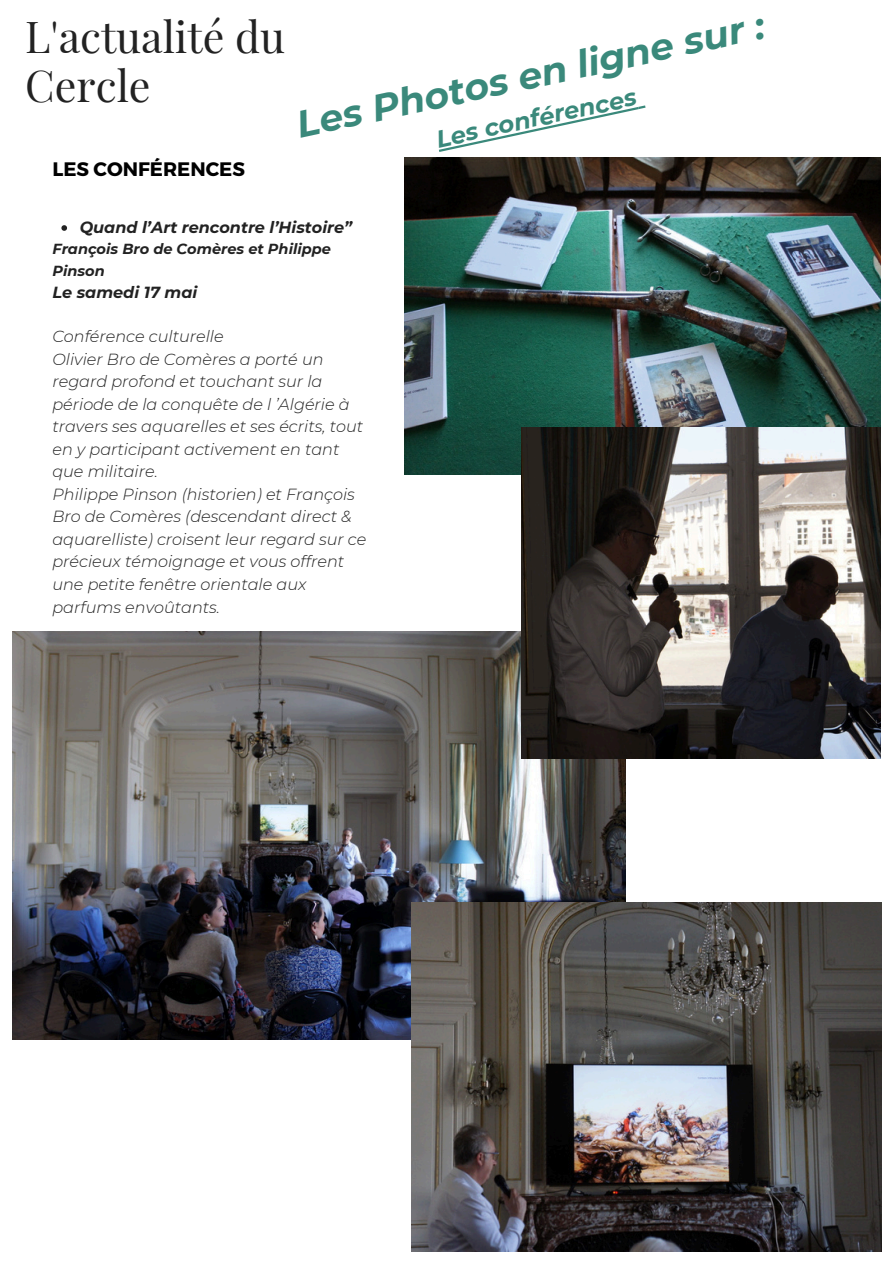
<style>
.page{position:relative;width:894px;height:1264px;background:#fff}
.page>*{position:absolute;margin:0;border:0;box-sizing:border-box;transform-origin:0 0}
.t1{font:43.05px/49.1px "Playfair Display";color:#222}
.t2{font:italic 700 37.5px "Montserrat";color:#3a897b}
.t3{font:italic 700 24px "Montserrat";color:#3a897b}
.t4{font:700 19.5px "Montserrat";color:#000}
.t5{font:italic 300 16.05px/22.5px "Montserrat";color:#222}
.t6{font:italic 700 16.05px "Montserrat";color:#222}
.t7{font:italic 700 14.55px/21.5px "Montserrat";color:#222}
</style>
<div class="page">
<img style="left:404px;top:158px;width:476px;height:316px">
<img style="left:13px;top:632px;width:612px;height:407px">
<img style="left:411px;top:902px;width:470px;height:349px">
<img style="left:521px;top:428px;width:359px;height:330px">
<svg style="left:61px;top:225px;width:6px;height:6px"></svg>
<svg style="left:439px;top:105px;width:206px;height:47px"></svg>
<h1 class="t1" style="left:25px;top:11px;width:261px">L'actualité du<br>Cercle</h1>
<p class="t4" style="left:52px;top:156px;width:194px">LES CONFÉRENCES</p>
<h2 class="t2" style="left:292px;top:102px;width:479px;rotate:-12deg">Les Photos en ligne sur :</h2>
<h3 class="t3" style="left:433px;top:125px;width:205px;rotate:-12deg">Les conférences</h3>
<p class="t6" style="left:80px;top:217px;width:274px">Quand l’Art rencontre l’Histoire”</p>
<p class="t7" style="left:52px;top:238px;width:280px">François Bro de Comères et Philippe<br>Pinson</p>
<p class="t6" style="left:52px;top:283px;width:146px">Le samedi 17 mai</p>
<p class="t5" style="left:52px;top:325px;width:315px">Conférence culturelle<br>Olivier Bro de Comères a porté un regard profond et touchant sur la période de la conquête de l ’Algérie à travers ses aquarelles et ses écrits, tout en y participant activement en tant que militaire.<br>Philippe Pinson (historien) et François<br>Bro de Comères (descendant direct &amp; aquarelliste) croisent leur regard sur ce précieux témoignage et vous offrent une petite fenêtre orientale aux parfums envoûtants.</p>
</div>
